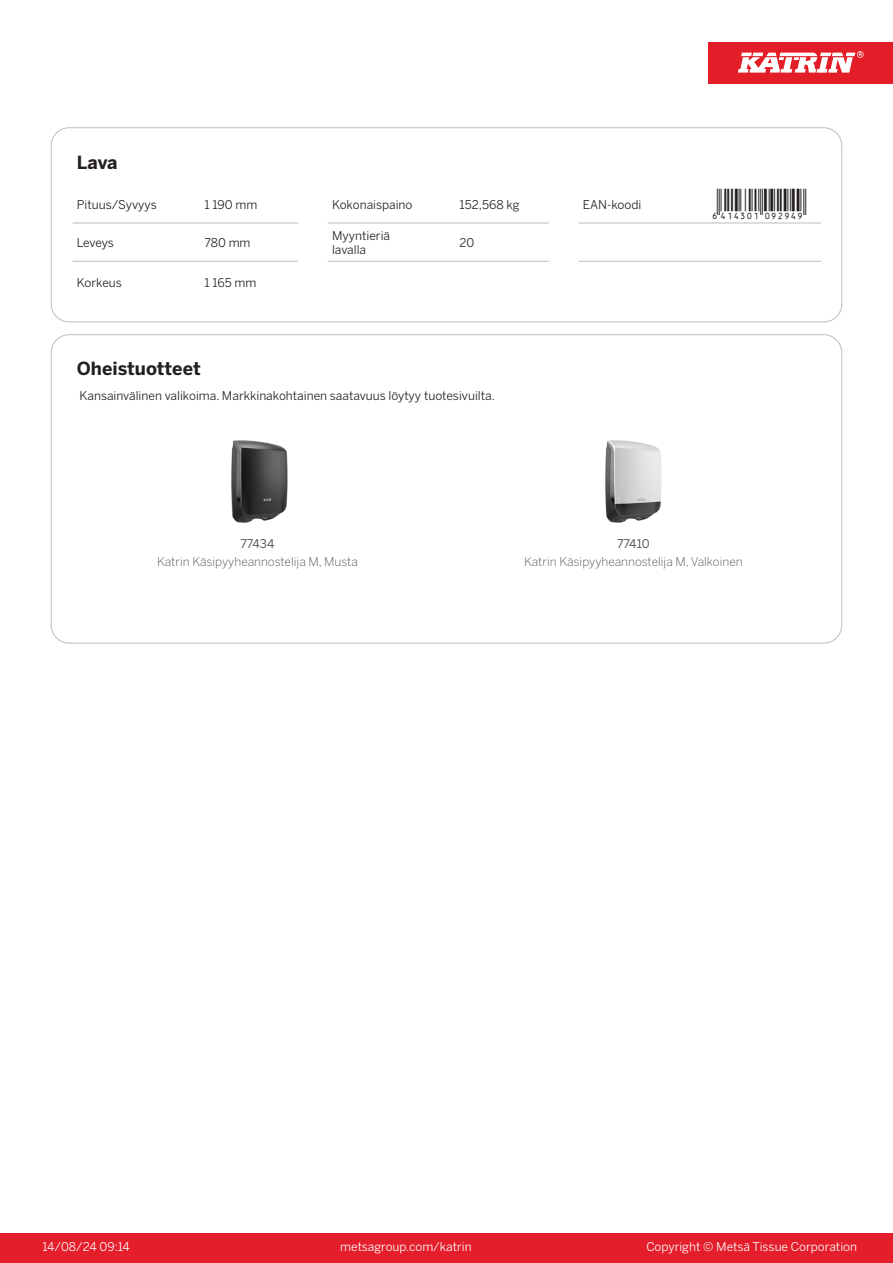
<style>
.page{position:relative;width:893px;height:1263px;background:#fff}
.page>*{position:absolute;margin:0;border:0;box-sizing:border-box;transform-origin:0 0}
.T_EAN{font:30px "Viisas EAN Matala";color:#231f20}
.T_TableHeader{font:700 18px "Benton Sans";color:#231f20}
.T_TableBody{font:12px "Benton Sans";color:#231f20}
.T_RelatedName{font:300 12px "Benton Sans";color:#57585a}
.t1{font:12px "Benton Sans";color:#fff}
.T_RelatedCode{font:12px "Benton Sans";color:#57585a}
</style>
<div class="page">
<div style="left:0;top:1233px;width:893px;height:30px;background:#e41e2b"></div>
<div style="left:708px;top:43px;width:185px;height:41px;background:#e31e28"></div>
<svg style="left:738px;top:51px;width:126px;height:22px"></svg>
<hr style="left:73px;top:223px;width:127px;height:1px;background:#bcbdc0">
<hr style="left:200px;top:223px;width:98px;height:1px;background:#bcbdc0">
<hr style="left:328px;top:223px;width:127px;height:1px;background:#bcbdc0">
<hr style="left:455px;top:223px;width:94px;height:1px;background:#bcbdc0">
<hr style="left:579px;top:223px;width:127px;height:1px;background:#bcbdc0">
<hr style="left:706px;top:223px;width:115px;height:1px;background:#bcbdc0">
<hr style="left:73px;top:261px;width:127px;height:1px;background:#bcbdc0">
<hr style="left:200px;top:261px;width:98px;height:1px;background:#bcbdc0">
<hr style="left:328px;top:261px;width:127px;height:1px;background:#bcbdc0">
<hr style="left:455px;top:261px;width:94px;height:1px;background:#bcbdc0">
<hr style="left:579px;top:261px;width:127px;height:1px;background:#bcbdc0">
<hr style="left:706px;top:261px;width:115px;height:1px;background:#bcbdc0">
<div style="left:51px;top:128px;width:791px;height:194px;border:1px solid #bcbdc0;border-radius:18px"></div>
<img style="left:231px;top:440px;width:57px;height:83px">
<img style="left:605px;top:440px;width:57px;height:83px">
<p class="T_TableHeader" style="left:77px;top:151px;width:42px">Lava</p>
<p class="T_TableBody" style="left:77px;top:197px;width:81px">Pituus/Syvyys</p>
<p class="T_TableBody" style="left:204px;top:197px;width:54px">1 190 mm</p>
<p class="T_TableBody" style="left:332px;top:197px;width:82px">Kokonaispaino</p>
<p class="T_TableBody" style="left:460px;top:197px;width:61px">152,568 kg</p>
<p class="T_TableBody" style="left:583px;top:197px;width:60px">EAN-koodi</p>
<p class="T_EAN" style="left:710px;top:188px;width:97px">*6414301092949*</p>
<p class="T_TableBody" style="left:77px;top:235px;width:39px">Leveys</p>
<p class="T_TableBody" style="left:204px;top:235px;width:48px">780 mm</p>
<p class="T_TableBody" style="left:332px;top:228px;width:60px">Myyntieriä</p>
<p class="T_TableBody" style="left:332px;top:243px;width:36px">lavalla</p>
<p class="T_TableBody" style="left:460px;top:235px;width:16px">20</p>
<p class="T_TableBody" style="left:77px;top:276px;width:47px">Korkeus</p>
<p class="T_TableBody" style="left:204px;top:276px;width:53px">1 165 mm</p>
<p class="T_TableHeader" style="left:77px;top:357px;width:125px">Oheistuotteet</p>
<p class="T_TableBody" style="left:80px;top:388px;width:417px">Kansainvälinen valikoima. Markkinakohtainen saatavuus löytyy tuotesivuilta.</p>
<p class="T_RelatedCode" style="left:240px;top:537px;width:36px">77434</p>
<p class="T_RelatedCode" style="left:617px;top:537px;width:34px">77410</p>
<p class="T_RelatedName" style="left:157px;top:555px;width:202px">Katrin Käsipyyheannostelija M, Musta</p>
<p class="T_RelatedName" style="left:524px;top:555px;width:220px">Katrin Käsipyyheannostelija M, Valkoinen</p>
<p class="t1" style="left:43px;top:1239px;width:89px">14/08/24 09:14</p>
<p class="t1" style="left:340px;top:1239px;width:133px">metsagroup.com/katrin</p>
<p class="t1" style="left:646px;top:1239px;width:212px">Copyright © Metsä Tissue Corporation</p>
</div>
